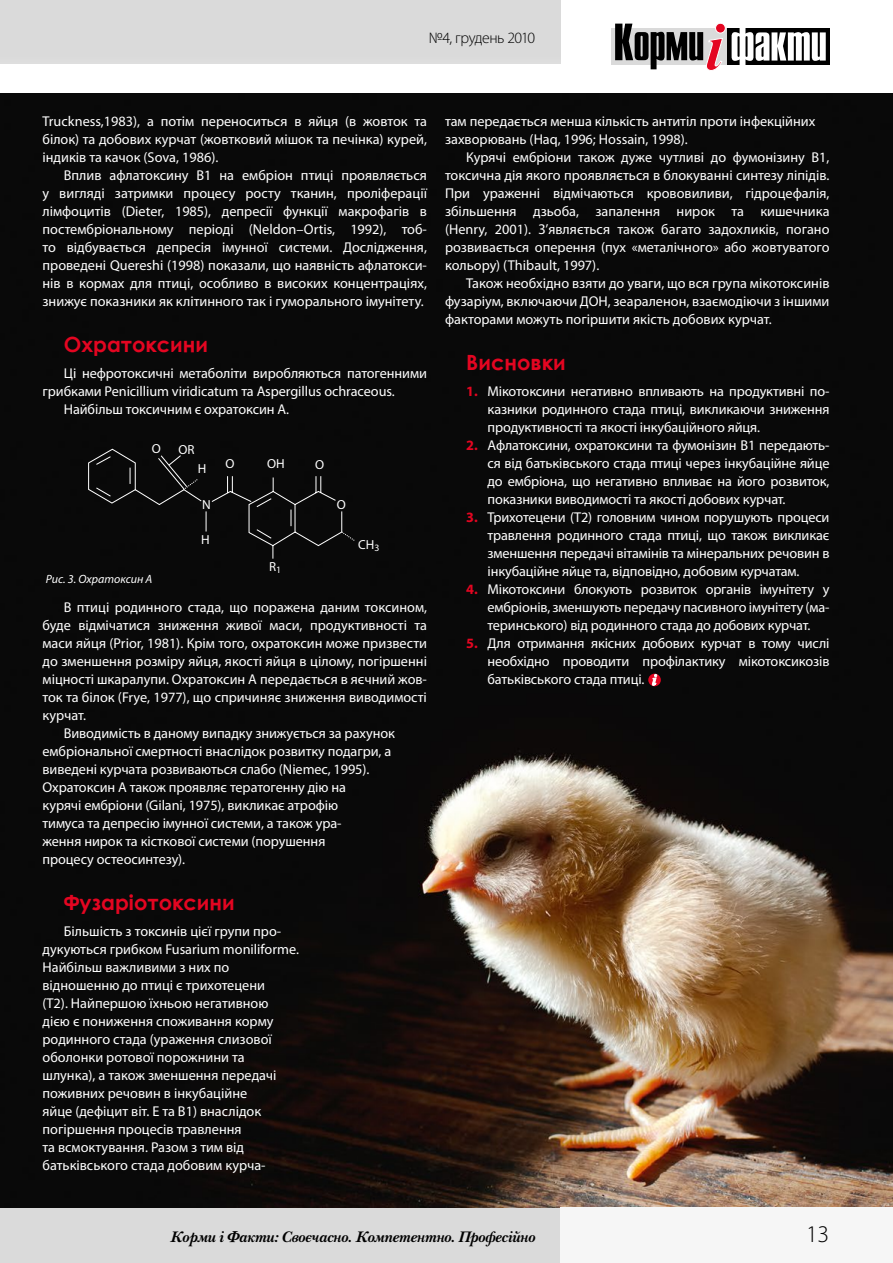
<style>
.page{position:relative;width:893px;height:1263px;background:#fff}
.page>*{position:absolute;margin:0;border:0;box-sizing:border-box;transform-origin:0 0}
.t1{font:300 24px "Myriad Pro";color:#000}
.t2{font:700 21px "Century Gothic";color:#e40521}
.t3{font:italic 700 15.75px "New Baskerville C";letter-spacing:-.01em;color:#000}
.t4{font:300 15.75px "Myriad Pro";letter-spacing:-.03em;color:#000}
.t5{font:14.25px/18px "Myriad Pro";letter-spacing:-.005em;color:#fff;text-align:justify}
.t6{font:13.05px "Myriad Pro";color:#fff}
.t7{font:italic 12px "Myriad Pro";color:#fff}
.s1{font-weight:700;color:#e40521}
</style>
<div class="page">
<div style="left:0;top:0;width:561px;height:64px;background:#dadada"></div>
<div style="left:611px;top:28px;width:122px;height:37px;background:#dadada"></div>
<div style="left:727px;top:28px;width:102px;height:37px;background:#000"></div>
<svg style="left:732px;top:28px;width:94px;height:37px"></svg>
<svg style="left:615px;top:23px;width:111px;height:48px"></svg>
<div style="left:0;top:1208px;width:561px;height:55px;background:#dadada"></div>
<img style="left:0;top:94px;width:893px;height:1113px">
<div style="left:561px;top:1208px;width:332px;height:55px;background:#f6f6f6"></div>
<div style="left:88px;top:448px;width:268px;height:112px;background:#090909"></div>
<svg style="left:648px;top:674px;width:13px;height:12px"></svg>
<svg style="left:652px;top:674px;width:5px;height:11px"></svg>
<p class="t4" style="left:429px;top:28px;width:108px">№4, грудень 2010</p>
<p class="t5" style="left:43px;top:112px;width:386px">Truckness,1983), а потім переноситься в яйця (в жовток та білок) та добових курчат (жовтковий мішок та печінка) курей, індиків та качок (Sova, 1986).</p>
<p class="t5" style="left:43px;top:166px;width:386px;text-indent:21px">Вплив афлатоксину В1 на ембріон птиці проявляється у вигляді затримки процесу росту тканин, проліферації лімфоцитів (Dieter, 1985), депресії функції макрофагів в постембріональному періоді (Neldon–Ortis, 1992), тоб&shy;то відбувається депресія імунної системи. Дослідження, проведені Quereshi (1998) показали, що наявність афлатокси&shy;нів в кормах для птиці, особливо в високих концентраціях, знижує показники як клітинного так і гуморального імунітету.</p>
<h2 class="t2" style="left:64px;top:329px;width:146px">Охратоксини</h2>
<p class="t5" style="left:64px;top:364px;width:365px">Ці нефротоксичні метаболіти виробляються патогенними</p>
<p class="t5" style="left:43px;top:382px;width:354px">грибками Penicillium viridicatum та Aspergillus ochraceous.</p>
<p class="t5" style="left:64px;top:400px;width:227px">Найбільш токсичним є охратоксин А.</p>
<p class="t6" style="left:152px;top:440px;width:11px">O</p>
<p class="t6" style="left:178px;top:441px;width:18px">OR</p>
<p class="t6" style="left:198px;top:460px;width:10px">H</p>
<p class="t6" style="left:202px;top:496px;width:10px">N</p>
<p class="t7" style="left:46px;top:571px;width:108px">Рис. 3. Охратоксин А</p>
<p class="t6" style="left:201px;top:531px;width:10px">H</p>
<p class="t6" style="left:225px;top:455px;width:11px">O</p>
<p class="t6" style="left:267px;top:455px;width:19px">OH</p>
<p class="t6" style="left:269px;top:558px;width:14px">R<sub>1</sub></p>
<p class="t6" style="left:315px;top:457px;width:11px">O</p>
<p class="t6" style="left:337px;top:496px;width:11px">O</p>
<p class="t6" style="left:358px;top:536px;width:23px">CH<sub>3</sub></p>
<p class="t5" style="left:64px;top:598px;width:365px">В птиці родинного стада, що поражена даним токсином,</p>
<p class="t5" style="left:43px;top:616px;width:386px">буде відмічатися зниження живої маси, продуктивності та</p>
<p class="t5" style="left:43px;top:634px;width:386px">маси яйця (Prior, 1981). Крім того, охратоксин може призвести</p>
<p class="t5" style="left:43px;top:652px;width:386px">до зменшення розміру яйця, якості яйця в цілому, погіршенні</p>
<p class="t5" style="left:43px;top:670px;width:386px">міцності шкаралупи. Охратоксин А передається в яєчний жов-</p>
<p class="t5" style="left:43px;top:688px;width:386px">ток та білок (Frye, 1977), що спричиняє зниження виводимості</p>
<p class="t5" style="left:43px;top:706px;width:45px">курчат.</p>
<p class="t5" style="left:64px;top:724px;width:333px">Виводимість в даному випадку знижується за рахунок</p>
<p class="t5" style="left:43px;top:742px;width:350px">ембріональної смертності внаслідок розвитку подагри, а</p>
<p class="t5" style="left:43px;top:760px;width:328px">виведені курчата розвиваються слабо (Niemec, 1995).</p>
<p class="t5" style="left:43px;top:778px;width:305px">Охратоксин А також проявляє тератогенну дію на</p>
<p class="t5" style="left:43px;top:796px;width:297px">курячі ембріони (Gilani, 1975), викликає атрофію</p>
<p class="t5" style="left:43px;top:814px;width:301px">тимуса та депресію імунної системи, а також ура-</p>
<p class="t5" style="left:43px;top:832px;width:284px">ження нирок та кісткової системи (порушення</p>
<p class="t5" style="left:43px;top:850px;width:144px">процесу остеосинтезу).</p>
<h2 class="t2" style="left:64px;top:887px;width:172px">Фузаріотоксини</h2>
<p class="t5" style="left:43px;top:922px;width:258px;text-align:left;text-indent:21px">Більшість з токсинів цієї групи про&shy;дукуються грибком Fusarium moniliforme.<br>Найбільш важливими з них по відношенню до птиці є трихотецени<br>(Т2). Найпершою їхньою негативною дією є пониження споживання корму родинного стада (ураження слизової оболонки ротової порожнини та шлунка), а також зменшення передачі поживних речовин в інкубаційне<br>яйце (дефіцит віт. Е та В1) внаслідок погіршення процесів травлення<br>та всмоктування. Разом з тим від батьківського стада добовим курча-</p>
<p class="t5" style="left:445px;top:112px;width:372px">там передається менша кількість антитіл проти інфекційних захворювань (Haq, 1996; Hossain, 1998).</p>
<p class="t5" style="left:445px;top:148px;width:386px;text-indent:21px">Курячі ембріони також дуже чутливі до фумонізину В1, токсична дія якого проявляється в блокуванні синтезу ліпідів.<br>При ураженні відмічаються крововиливи, гідроцефалія, збільшення дзьоба, запалення нирок та кишечника (Henry, 2001). З’являється також багато задохликів, погано розвивається оперення (пух «металічного» або жовтуватого кольору) (Thibault, 1997).</p>
<p class="t5" style="left:445px;top:274px;width:386px;text-indent:21px">Також необхідно взяти до уваги, що вся група мікотоксинів фузаріум, включаючи ДОН, зеараленон, взаємодіючи з іншими факторами можуть погіршити якість добових курчат.</p>
<h2 class="t2" style="left:466px;top:347px;width:101px">Висновки</h2>
<p class="t5" style="left:488px;top:382px;width:343px;text-indent:-21px"><span class="s1">1.</span> Мікотоксини негативно впливають на продуктивні по&shy;казники родинного стада птиці, викликаючи зниження продуктивності та якості інкубаційного яйця.</p>
<p class="t5" style="left:488px;top:436px;width:343px;text-indent:-21px"><span class="s1">2.</span> Афлатоксини, охратоксини та фумонізин В1 передають&shy;ся від батьківського стада птиці через інкубаційне яйце до ембріона, що негативно впливає на його розвиток, показники виводимості та якості добових курчат.</p>
<p class="t5" style="left:488px;top:508px;width:343px;text-indent:-21px"><span class="s1">3.</span> Трихотецени (Т2) головним чином порушують процеси травлення родинного стада птиці, що також викликає зменшення передачі вітамінів та мінеральних речовин в інкубаційне яйце та, відповідно, добовим курчатам.</p>
<p class="t5" style="left:488px;top:580px;width:343px;text-indent:-21px"><span class="s1">4.</span> Мікотоксини блокують розвиток органів імунітету у ембріонів, зменшують передачу пасивного імунітету (ма&shy;теринського) від родинного стада до добових курчат.</p>
<p class="t5" style="left:488px;top:634px;width:343px;text-indent:-21px"><span class="s1">5.</span> Для отримання якісних добових курчат в тому числі необхідно проводити профілактику мікотоксикозів батьківського стада птиці.</p>
<p class="t3" style="left:170px;top:1227px;width:367px">Корми і Факти: Своєчасно. Компетентно. Професійно</p>
<h1 class="t1" style="left:806px;top:1219px;width:25px">13</h1>
</div>
